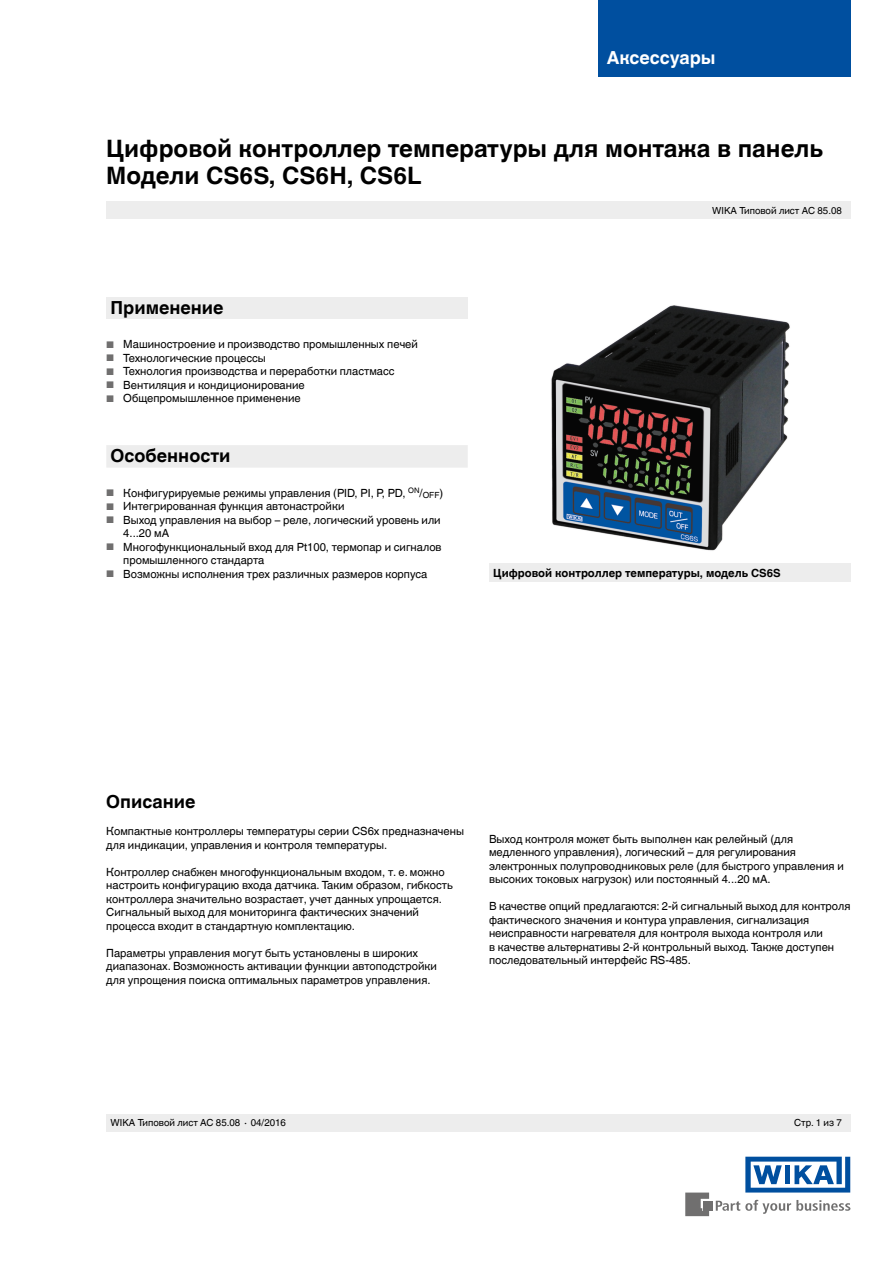
<style>
.page{position:relative;width:893px;height:1263px;background:#fff}
.page>*{position:absolute;margin:0;border:0;box-sizing:border-box;transform-origin:0 0}
.t1{font:700 24px/27px "Helvetica World";color:#000}
.t2{font:700 18px "Helvetica World";color:#000}
.t3{font:700 18px "Helvetica World";color:#fff}
.t4{font:11.25px/13.5px "Helvetica World";color:#000}
.t5{font:700 11.25px "Helvetica World";color:#000}
.t6{font:9.75px "Helvetica World";color:#000}
.s1{font-size:9.6px;color:#706f6f}
</style>
<div class="page">
<div style="left:106px;top:298px;width:362px;height:21px;background:#ededed"></div>
<svg style="left:716px;top:1200px;width:134px;height:14px"></svg>
<div style="left:703px;top:1201px;width:9px;height:9px;background:#706f6f"></div>
<svg style="left:685px;top:1192px;width:24px;height:24px"></svg>
<svg style="left:745px;top:1157px;width:105px;height:35px"></svg>
<div style="left:106px;top:202px;width:744px;height:17px;background:#ededed"></div>
<div style="left:106px;top:1114px;width:744px;height:17px;background:#ededed"></div>
<div style="left:598px;top:0;width:252px;height:77px;background:#004f9f"></div>
<div style="left:489px;top:564px;width:361px;height:18px;background:#ededed"></div>
<div style="left:106px;top:445px;width:362px;height:23px;background:#ededed"></div>
<img style="left:551px;top:305px;width:239px;height:246px">
<h2 class="t3" style="left:607px;top:47px;width:110px">Аксессуары</h2>
<h1 class="t1" style="left:106px;top:135px;width:718px">Цифровой контроллер температуры для монтажа в панель<br>Модели CS6S, CS6H, CS6L</h1>
<h2 class="t2" style="left:111px;top:297px;width:114px">Применение</h2>
<p class="t4" style="left:106px;top:338px;width:313px"><span class="s1">■</span> Машиностроение и производство промышленных печей</p>
<p class="t4" style="left:106px;top:351px;width:161px"><span class="s1">■</span> Технологические процессы</p>
<p class="t4" style="left:106px;top:365px;width:290px"><span class="s1">■</span> Технология производства и переработки пластмасс</p>
<p class="t4" style="left:106px;top:378px;width:200px"><span class="s1">■</span> Вентиляция и кондиционирование</p>
<p class="t4" style="left:106px;top:392px;width:196px"><span class="s1">■</span> Общепромышленное применение</p>
<h2 class="t2" style="left:111px;top:446px;width:122px">Особенности</h2>
<p class="t4" style="left:106px;top:486px;width:338px"><span class="s1">■</span> Конфигурируемые режимы управления (PID, PI, P, PD, <sup>ON</sup>/<sub>OFF</sub>)</p>
<p class="t4" style="left:106px;top:500px;width:240px"><span class="s1">■</span> Интегрированная функция автонастройки</p>
<p class="t4" style="left:123px;top:513px;width:319px;text-indent:-17px"><span class="s1">■</span> Выход управления на выбор – реле, логический уровень или<br>4...20 мА</p>
<p class="t4" style="left:123px;top:540px;width:320px;text-indent:-17px"><span class="s1">■</span> Многофункциональный вход для Pt100, термопар и сигналов промышленного стандарта</p>
<p class="t4" style="left:106px;top:567px;width:323px"><span class="s1">■</span> Возможны исполнения трех различных размеров корпуса</p>
<p class="t6" style="left:712px;top:205px;width:131px">WIKA Типовой лист AC 85.08</p>
<p class="t5" style="left:493px;top:566px;width:289px">Цифровой контроллер температуры, модель CS6S</p>
<h2 class="t2" style="left:106px;top:791px;width:91px">Описание</h2>
<p class="t4" style="left:106px;top:824px;width:359px">Компактные контроллеры температуры серии CS6x предназначены для индикации, управления и контроля температуры.</p>
<p class="t4" style="left:106px;top:865px;width:348px">Контроллер снабжен многофункциональным входом, т. е. можно настроить конфигурацию входа датчика. Таким образом, гибкость контроллера значительно возрастает, учет данных упрощается.<br>Сигнальный выход для мониторинга фактических значений процесса входит в стандартную комплектацию.</p>
<p class="t4" style="left:106px;top:946px;width:332px">Параметры управления могут быть установлены в широких диапазонах. Возможность активации функции автоподстройки для упрощения поиска оптимальных параметров управления.</p>
<p class="t4" style="left:489px;top:832px;width:356px">Выход контроля может быть выполнен как релейный (для медленного управления), логический – для регулирования электронных полупроводниковых реле (для быстрого управления и высоких токовых нагрузок) или постоянный 4...20 мА.</p>
<p class="t4" style="left:489px;top:899px;width:363px">В качестве опций предлагаются: 2-й сигнальный выход для контроля фактического значения и контура управления, сигнализация неисправности нагревателя для контроля выхода контроля или<br>в качестве альтернативы 2-й контрольный выход. Также доступен последовательный интерфейс RS-485.</p>
<p class="t6" style="left:111px;top:1117px;width:177px">WIKA Типовой лист AC 85.08 ∙ 04/2016</p>
<p class="t6" style="left:794px;top:1117px;width:49px">Стр. 1 из 7</p>
</div>
